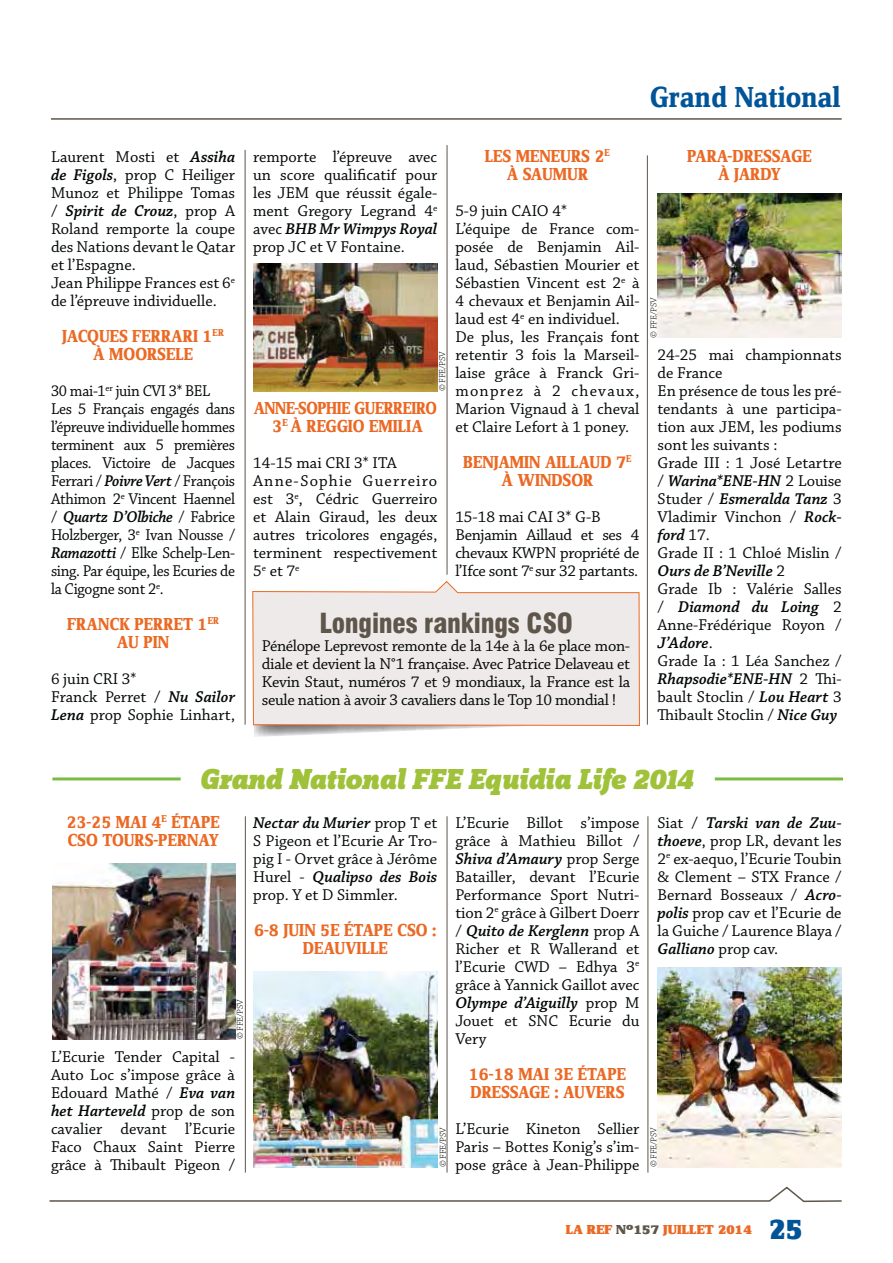
<style>
.page{position:relative;width:893px;height:1263px;background:#fff}
.page>*{position:absolute;margin:0;border:0;box-sizing:border-box;transform-origin:0 0}
.t1{font:italic 900 30px "Zine Slab Dis";letter-spacing:-.01em;color:#a0c23a}
.t2{font:30px "Zine Serif Dis Bold Roman Tf";color:#005498}
.t3{font:30px "Zine Serif Dis Black Roman Tf";color:#005498}
.t4{font:900 condensed 27px "Swiss 721 BT";letter-spacing:-.01em;color:#5f564b}
.t5{font:18px/18px "Zine Serif Dis Bold Roman Tf";color:#eb6924;text-align:center}
.t6{font:18px/18px "Zine Serif Dis Bold Roman Tf";letter-spacing:-.02em;color:#eb6924;text-align:center}
.t7{font:16.5px/18px "Chaparral Pro";color:#030806;text-align:justify}
.t8{font:16.5px/18px "Chaparral Pro";letter-spacing:-.02em;color:#030806;scale:.95 1}
.t9{font:16.5px/18px "Chaparral Pro";letter-spacing:-.02em;color:#030806}
.t10{font:13.5px "Zine Serif Dis Black Roman Tf";letter-spacing:.01em;color:#eb6924;scale:1.1 1}
.t11{font:300 9px "Chaparral Pro";letter-spacing:-.015em;color:#030806}
.s1{font-weight:600;font-style:italic}
.s2{color:#5f564b}
</style>
<div class="page">
<svg style="left:49px;top:1186px;width:793px;height:17px"></svg>
<hr style="left:51px;top:118px;width:791px;height:2px;background:#5f564b">
<img style="left:254px;top:726px;width:264px;height:11px">
<svg style="left:252px;top:581px;width:388px;height:145px;background:#efe9e8"></svg>
<hr style="left:245px;top:150px;width:1px;height:575px;background:#5f564b">
<hr style="left:447px;top:145px;width:1px;height:430px;background:#5f564b">
<hr style="left:647px;top:155px;width:1px;height:570px;background:#5f564b">
<hr style="left:245px;top:816px;width:1px;height:357px;background:#5f564b">
<hr style="left:447px;top:816px;width:1px;height:357px;background:#5f564b">
<hr style="left:647px;top:816px;width:1px;height:357px;background:#5f564b">
<hr style="left:715px;top:777px;width:128px;height:3px;background:#7cbb42">
<hr style="left:52px;top:777px;width:129px;height:3px;background:#7cbb42">
<img style="left:52px;top:864px;width:183px;height:175px">
<img style="left:253px;top:972px;width:184px;height:195px">
<img style="left:657px;top:967px;width:185px;height:200px">
<img style="left:657px;top:193px;width:185px;height:145px">
<img style="left:253px;top:264px;width:184px;height:128px">
<p class="t7" style="left:51px;top:149px;width:186px;text-align:left">Laurent Mosti et <span class="s1">Assiha de Figols</span>, prop C Heiliger<br>Munoz et Philippe Tomas / <span class="s1">Spirit de Crouz</span>, prop A<br>Roland remporte la coupe des Nations devant le Qatar et l’Espagne.<br>Jean Philippe Frances est 6<sup>e </sup>de l’épreuve individuelle.</p>
<p class="t5" style="left:62px;top:328px;width:163px">JACQUES FERRARI 1<sup>ER<br></sup>À MOORSELE</p>
<p class="t8" style="left:51px;top:383px;width:195px">30 mai-1<sup>er</sup> juin CVI 3* BEL<br>Les 5 Français engagés dans l’épreuve individuelle hommes terminent aux 5 premières places. Victoire de Jacques<br>Ferrari / <span class="s1">Poivre Vert</span> / François<br>Athimon 2<sup>e</sup> Vincent Haennel / <span class="s1">Quartz D’Olbiche</span> / Fabrice<br>Holzberger, 3<sup>e</sup> Ivan Nousse /<br><span class="s1">Ramazotti</span> / Elke Schelp-Len&shy;sing. Par équipe, les Ecuries de la Cigogne sont 2<sup>e</sup>.</p>
<p class="t5" style="left:67px;top:616px;width:153px">FRANCK PERRET 1<sup>ER<br></sup>AU PIN</p>
<p class="t7" style="left:51px;top:671px;width:186px;text-align:left">6 juin CRI 3*<br>Franck Perret / <span class="s1">Nu Sailor<br>Lena</span> prop Sophie Linhart,</p>
<h1 class="t2" style="left:650px;top:85px;width:192px">Grand National</h1>
<p class="t7" style="left:253px;top:149px;width:186px">remporte l’épreuve avec un score qualificatif pour les JEM que réussit égale&shy;ment Gregory Legrand 4<sup>e </sup>avec <span class="s1">BHB Mr Wimpys Royal </span>prop JC et V Fontaine.</p>
<p class="t11" style="left:437px;top:391px;width:42px;rotate:-90deg">© FFE/PSV</p>
<p class="t6" style="left:254px;top:400px;width:185px">ANNE-SOPHIE GUERREIRO<br>3<sup>E</sup> À REGGIO EMILIA</p>
<p class="t7" style="left:253px;top:455px;width:186px;text-align:left">14-15 mai CRI 3* ITA<br>Anne-Sophie Guerreiro est 3<sup>e</sup>, Cédric Guerreiro et Alain Giraud, les deux autres tricolores engagés, terminent respectivement<br>5<sup>e</sup> et 7<sup>e</sup></p>
<p class="t5" style="left:485px;top:148px;width:126px">LES MENEURS 2<sup>E<br></sup>À SAUMUR</p>
<p class="t7" style="left:455px;top:203px;width:186px;text-align:left">5-9 juin CAIO 4*<br>L’équipe de France com&shy;posée de Benjamin Ail&shy;laud, Sébastien Mourier et<br>Sébastien Vincent est 2<sup>e</sup> à<br>4 chevaux et Benjamin Ail&shy;laud est 4<sup>e</sup> en individuel.<br>De plus, les Français font retentir 3 fois la Marseil&shy;laise grâce à Franck Gri&shy;monprez à 2 chevaux,<br>Marion Vignaud à 1 cheval et Claire Lefort à 1 poney.</p>
<p class="t5" style="left:463px;top:454px;width:170px">BENJAMIN AILLAUD 7<sup>E<br></sup>À WINDSOR</p>
<p class="t9" style="left:455px;top:509px;width:186px">15-18 mai CAI 3* G-B<br>Benjamin Aillaud et ses 4 chevaux KWPN propriété de l’Ifce sont 7<sup>e</sup> sur 32 partants.</p>
<h2 class="t4" style="left:319px;top:612px;width:255px">Longines rankings CSO</h2>
<p class="t7" style="left:262px;top:638px;width:370px">Pénélope Leprevost remonte de la 14e à la 6e place mon&shy;diale et devient la N°1 française. Avec Patrice Delaveau et Kevin Staut, numéros 7 et 9 mondiaux, la France est la seule nation à avoir 3 cavaliers dans le Top 10 mondial !</p>
<p class="t5" style="left:687px;top:148px;width:126px">PARA-DRESSAGE<br>À JARDY</p>
<p class="t11" style="left:648px;top:338px;width:42px;rotate:-90deg">© FFE/PSV</p>
<p class="t7" style="left:657px;top:347px;width:186px;text-align:left">24-25 mai championnats de France<br>En présence de tous les pré&shy;tendants à une participa&shy;tion aux JEM, les podiums sont les suivants :<br>Grade III : 1 José Letartre / <span class="s1">Warina*ENE-HN</span> 2 Louise<br>Studer / <span class="s1">Esmeralda Tanz</span> 3<br>Vladimir Vinchon / <span class="s1">Rock&shy;ford</span> 17.<br>Grade II : 1 Chloé Mislin /<br><span class="s1">Ours de B’Neville</span> 2<br>Grade Ib : Valérie Salles / <span class="s1">Diamond du Loing</span> 2<br>Anne-Frédérique Royon /<br><span class="s1">J’Adore</span>.<br>Grade Ia : 1 Léa Sanchez /<br><span class="s1">Rhapsodie*ENE-HN</span> 2 Thi&shy;bault Stoclin / <span class="s1">Lou Heart</span> 3<br>Thibault Stoclin / <span class="s1">Nice Guy</span></p>
<h1 class="t1" style="left:199px;top:767px;width:495px">Grand National FFE Equidia Life 2014</h1>
<p class="t7" style="left:253px;top:815px;width:186px"><span class="s1">Nectar du Murier</span> prop T et S Pigeon et l’Ecurie Ar Tro&shy;pig I - Orvet grâce à Jérôme Hurel - <span class="s1">Qualipso des Bois </span>prop. Y et D Simmler.</p>
<p class="t5" style="left:254px;top:922px;width:184px">6-8 JUIN 5E ÉTAPE CSO :<br>DEAUVILLE</p>
<p class="t5" style="left:66px;top:814px;width:155px;text-align:left">23-25 MAI 4<sup>E</sup> ÉTAPE<br>CSO TOURS-PERNAY</p>
<p class="t7" style="left:657px;top:815px;width:186px">Siat / <span class="s1">Tarski van de Zuu&shy;thoeve</span>, prop LR, devant les 2<sup>e</sup> ex-aequo, l’Ecurie Toubin &amp; Clement – STX France / Bernard Bosseaux / <span class="s1">Acro&shy;polis</span> prop cav et l’Ecurie de la Guiche / Laurence Blaya / <span class="s1">Galliano</span> prop cav.</p>
<p class="t7" style="left:455px;top:815px;width:186px">L’Ecurie Billot s’impose grâce à Mathieu Billot / <span class="s1">Shiva d’Amaury</span> prop Serge Batailler, devant l’Ecurie Performance Sport Nutri&shy;tion 2<sup>e</sup> grâce à Gilbert Doerr / <span class="s1">Quito de Kerglenn</span> prop A Richer et R Wallerand et l’Ecurie CWD – Edhya 3<sup>e </sup>grâce à Yannick Gaillot avec <span class="s1">Olympe d’Aiguilly</span> prop M Jouet et SNC Ecurie du Very</p>
<p class="t5" style="left:469px;top:1066px;width:159px;text-align:left">16-18 MAI 3E ÉTAPE<br>DRESSAGE : AUVERS</p>
<p class="t7" style="left:455px;top:1121px;width:186px">L’Ecurie Kineton Sellier Paris – Bottes Konig’s s’im&shy;pose grâce à Jean-Philippe</p>
<p class="t11" style="left:234px;top:1039px;width:42px;rotate:-90deg">© FFE/PSV</p>
<p class="t7" style="left:51px;top:1049px;width:186px">L’Ecurie Tender Capital - Auto Loc s’impose grâce à Edouard Mathé / <span class="s1">Eva van het Harteveld</span> prop de son cavalier devant l’Ecurie Faco Chaux Saint Pierre grâce à Thibault Pigeon /</p>
<p class="t11" style="left:438px;top:1167px;width:42px;rotate:-90deg">© FFE/PSV</p>
<p class="t11" style="left:648px;top:1167px;width:42px;rotate:-90deg">© FFE/PSV</p>
<p class="t10" style="left:566px;top:1225px;width:171px">LA REF <span class="s2">N°157</span> JUILLET 2014</p>
<h1 class="t3" style="left:769px;top:1219px;width:35px">25</h1>
</div>
